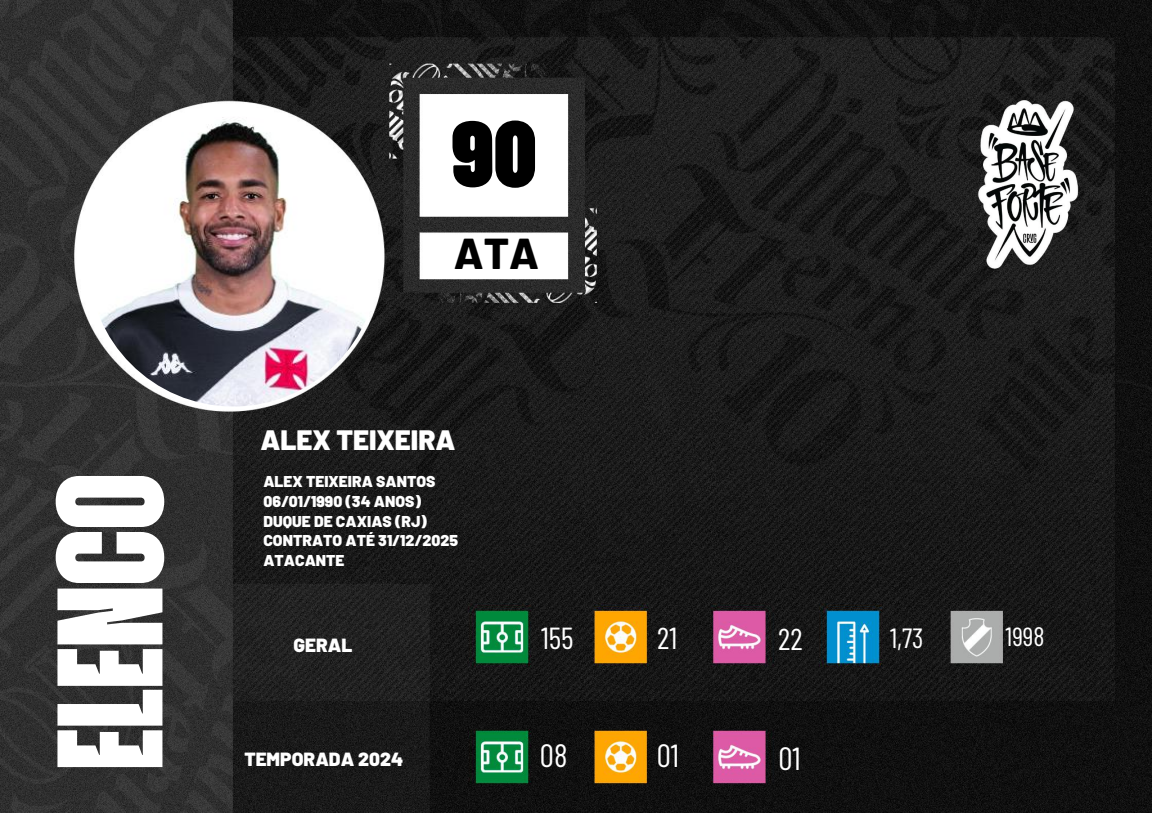
<style>
.page{position:relative;width:1152px;height:813px;background:#fff}
.page>*{position:absolute;margin:0;border:0;box-sizing:border-box;transform-origin:0 0}
.t1{font:800 150px "Zuume Cut";color:#fff}
.t2{font:900 92.85px "Barlow Condensed";color:#000}
.t3{font:800 43.12px "Barlow";color:#000}
.t4{font:31.8px "Barlow Condensed";color:#fff}
.t5{font:30.38px "Barlow Condensed";color:#fff}
.t6{font:900 27.97px "Barlow";color:#fff}
.t7{font:27.75px "Barlow Condensed";color:#fff}
.t8{font:26.33px "Barlow Condensed";color:#fff}
.t9{font:900 19.05px "Barlow";letter-spacing:.005em;color:#fff}
.t10{font:900 15.67px/19.6px "Barlow";letter-spacing:.005em;color:#fff}
</style>
<div class="page">
<img style="left:0;top:0;width:1152px;height:812px">
<img style="left:89px;top:116px;width:289px;height:290px;border-radius:50%">
<img style="left:964px;top:95px;width:127px;height:186px">
<h1 class="t1" style="left:42px;top:769px;width:298px;rotate:-90deg">ELENCO</h1>
<h2 class="t2" style="left:452px;top:94px;width:86px">90</h2>
<h3 class="t3" style="left:454px;top:226px;width:87px">ATA</h3>
<h3 class="t6" style="left:260px;top:421px;width:197px">ALEX TEIXEIRA</h3>
<p class="t10" style="left:263px;top:471px;width:196px">ALEX TEIXEIRA SANTOS<br>06/01/1990 (34 ANOS)<br>DUQUE DE CAXIAS (RJ)<br>CONTRATO ATÉ 31/12/2025<br>ATACANTE</p>
<p class="t9" style="left:293px;top:632px;width:60px">GERAL</p>
<h3 class="t5" style="left:541px;top:618px;width:34px">155</h3>
<h3 class="t5" style="left:657px;top:618px;width:21px">21</h3>
<h3 class="t5" style="left:778px;top:619px;width:26px">22</h3>
<h3 class="t7" style="left:890px;top:619px;width:35px">1,73</h3>
<h3 class="t8" style="left:1006px;top:619px;width:41px">1998</h3>
<p class="t9" style="left:244px;top:746px;width:161px">TEMPORADA 2024</p>
<h3 class="t4" style="left:540px;top:735px;width:29px">08</h3>
<h3 class="t4" style="left:657px;top:735px;width:24px">01</h3>
<h3 class="t4" style="left:778px;top:737px;width:24px">01</h3>
</div>
